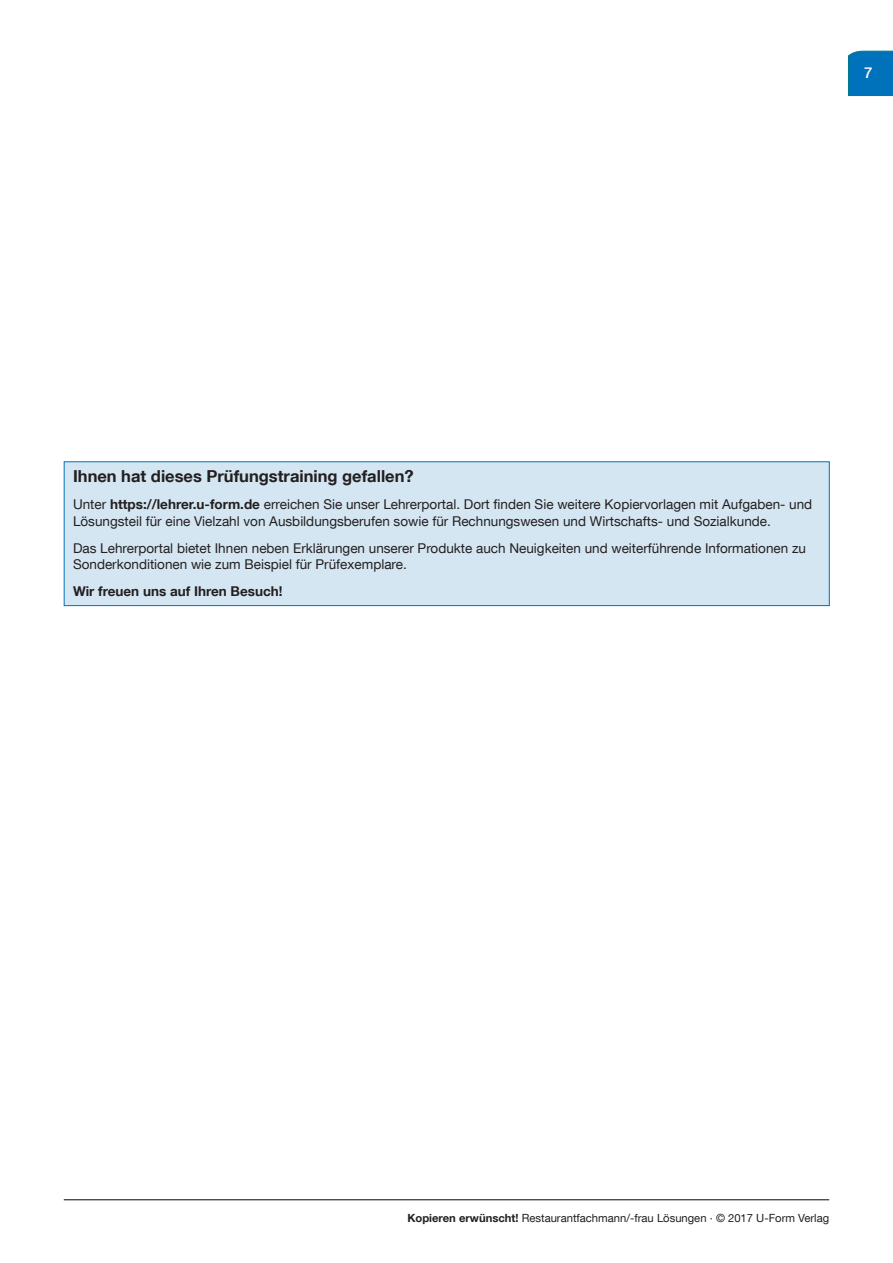
<style>
.page{position:relative;width:893px;height:1263px;background:#fff}
.page>*{position:absolute;margin:0;border:0;box-sizing:border-box;transform-origin:0 0}
.t1{font:700 16.5px "Helvetica Neue LT Com";color:#231f20}
.t2{font:500 15px "Helvetica Neue LT Com";color:#fff}
.t3{font:13.5px/16.2px "Helvetica Neue LT Com";color:#231f20}
.t4{font:700 13.5px "Helvetica Neue LT Com";color:#231f20}
.t5{font:11.25px "Helvetica Neue LT Com";color:#231f20}
.s1{font-weight:700}
.s2{font-family:"Syntax"}
</style>
<div class="page">
<svg style="left:848px;top:51px;width:45px;height:45px;background:#0273b9"></svg>
<hr style="left:64px;top:1199px;width:765px;height:1px;background:#231f20">
<div style="left:64px;top:462px;width:765px;height:144px;background:#d4e6f2"></div>
<div style="left:64px;top:461px;width:766px;height:145px;border:1px solid #0072bc"></div>
<p class="t2" style="left:864px;top:64px;width:10px">7</p>
<p class="t1" style="left:73px;top:466px;width:342px">Ihnen hat dieses Prüfungstraining gefallen?</p>
<p class="t3" style="left:73px;top:496px;width:741px">Unter <span class="s1">https://lehrer.u-form.de</span> erreichen Sie unser Lehrerportal. Dort finden Sie weitere Kopiervorlagen mit Aufgaben- und<br>Lösungsteil für eine Vielzahl von Ausbildungsberufen sowie für Rechnungswesen und Wirtschafts- und Sozialkunde.</p>
<p class="t3" style="left:73px;top:539px;width:734px">Das Lehrerportal bietet Ihnen neben Erklärungen unserer Produkte auch Neuigkeiten und weiterführende Informationen zu<br>Sonderkonditionen wie zum Beispiel für Prüfexemplare.</p>
<p class="t4" style="left:73px;top:582px;width:211px">Wir freuen uns auf Ihren Besuch!</p>
<p class="t5" style="left:407px;top:1211px;width:423px"><span class="s1">Kopieren erwünscht!</span> Restaurantfachmann/-frau Lösungen <span class="s2">·</span> © 2017 U-Form Verlag</p>
</div>
